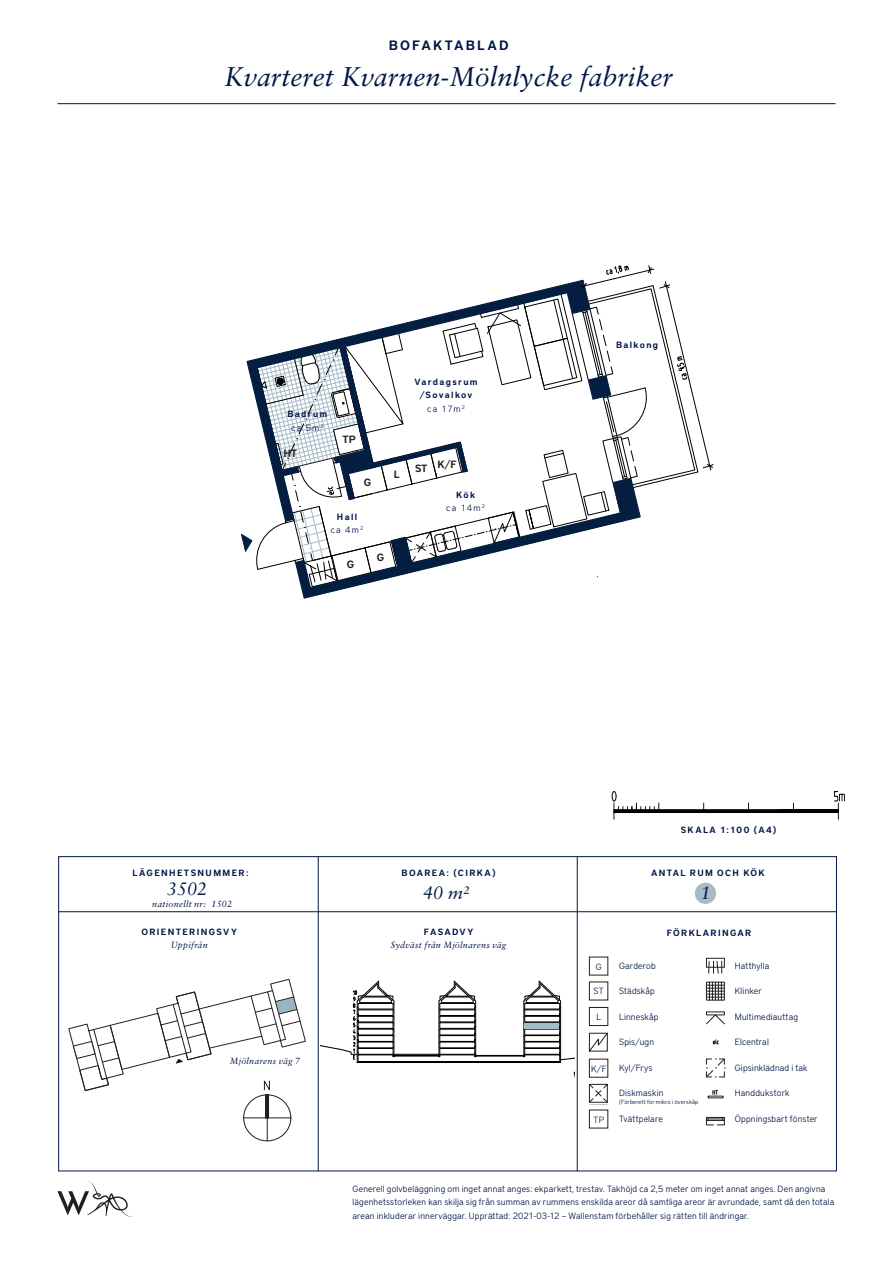
<style>
.page{position:relative;width:893px;height:1263px;background:#fff}
.page>*{position:absolute;margin:0;border:0;box-sizing:border-box;transform-origin:0 0}
.t1{font:italic 27px "Sabon LT Pro";color:#001646}
.t2{font:italic 18px "Sabon LT Pro";color:#001646}
.t3{font:600 13.5px "District Pro";letter-spacing:.16em;color:#001646}
.t4{font:600 10.5px "District Pro";color:#231f20}
.t5{font:300 9px/13.5px "District Pro";letter-spacing:.02em;color:#001646}
.t6{font:600 9px "District Pro";letter-spacing:.15em;color:#001646}
.t7{font:italic 9px "Sabon LT Pro";letter-spacing:.03em;color:#001646}
.t8{font:300 9px "District Pro";color:#231f20}
.t9{font:300 6px "District Pro";letter-spacing:.015em;color:#001646}
</style>
<div class="page">
<div style="left:589px;top:957px;width:19px;height:18px;border:1px solid #231f20"></div>
<div style="left:589px;top:1007px;width:19px;height:19px;border:1px solid #231f20"></div>
<div style="left:589px;top:1059px;width:19px;height:18px;border:1px solid #231f20"></div>
<div style="left:706px;top:982px;width:19px;height:18px;border:1px solid #231f20"></div>
<svg style="left:708px;top:961px;width:14px;height:12px"></svg>
<div style="left:706px;top:958px;width:19px;height:9px;border:1px solid #231f20"></div>
<svg style="left:706px;top:982px;width:18px;height:18px"></svg>
<svg style="left:713px;top:1040px;width:6px;height:4px"></svg>
<svg style="left:706px;top:1014px;width:19px;height:11px"></svg>
<svg style="left:706px;top:1058px;width:19px;height:20px"></svg>
<svg style="left:708px;top:1090px;width:15px;height:8px"></svg>
<svg style="left:706px;top:1117px;width:18px;height:8px"></svg>
<svg style="left:589px;top:1032px;width:19px;height:20px"></svg>
<svg style="left:589px;top:1083px;width:19px;height:20px"></svg>
<svg style="left:612px;top:791px;width:233px;height:28px"></svg>
<hr style="left:318px;top:856px;width:1px;height:315px;background:#001646">
<hr style="left:577px;top:856px;width:1px;height:315px;background:#001646">
<hr style="left:58px;top:911px;width:779px;height:1px;background:#001646">
<svg style="left:321px;top:981px;width:254px;height:97px"></svg>
<hr style="left:57px;top:103px;width:779px;height:1px;background:#001646">
<svg style="left:68px;top:978px;width:238px;height:163px"></svg>
<div style="left:266px;top:1095px;width:3px;height:23px;border:1px solid #231f20"></div>
<div style="left:695px;top:883px;width:21px;height:21px;background:#a6bbc8;border-radius:50%"></div>
<svg style="left:57px;top:1181px;width:77px;height:36px"></svg>
<div style="left:524px;top:1023px;width:35px;height:5px;background:#a6bbc8"></div>
<svg style="left:241px;top:265px;width:473px;height:334px"></svg>
<p class="t3" style="left:389px;top:36px;width:121px">BOFAKTABLAD</p>
<p class="t1" style="left:224px;top:59px;width:450px">Kvarteret Kvarnen-Mölnlycke fabriker</p>
<p class="t6" style="left:287px;top:408px;width:42px">Badrum</p>
<p class="t5" style="left:291px;top:420px;width:34px">ca 5m<sup>2</sup></p>
<p class="t4" style="left:283px;top:446px;width:15px">HT</p>
<p class="t4" style="left:343px;top:432px;width:15px">TP</p>
<p class="t4" style="left:364px;top:474px;width:9px">G</p>
<p class="t4" style="left:394px;top:467px;width:7px">L</p>
<p class="t6" style="left:337px;top:510px;width:22px">Hall</p>
<p class="t5" style="left:331px;top:523px;width:34px">ca 4m<sup>2</sup></p>
<p class="t4" style="left:347px;top:557px;width:9px">G</p>
<p class="t4" style="left:377px;top:550px;width:9px">G</p>
<p class="t6" style="left:414px;top:375px;width:65px">Vardagsrum</p>
<p class="t6" style="left:420px;top:389px;width:54px">/Sovalkov</p>
<p class="t5" style="left:427px;top:401px;width:39px">ca 17m<sup>2</sup></p>
<p class="t4" style="left:415px;top:461px;width:14px">ST</p>
<p class="t4" style="left:438px;top:457px;width:20px">K/F</p>
<p class="t6" style="left:456px;top:489px;width:21px">Kök</p>
<p class="t5" style="left:446px;top:501px;width:40px">ca 14m<sup>2</sup></p>
<p class="t6" style="left:616px;top:338px;width:44px">Balkong</p>
<p class="t6" style="left:681px;top:824px;width:97px">SKALA 1:100 (A4)</p>
<p class="t6" style="left:402px;top:867px;width:96px">BOAREA: (CIRKA)</p>
<p class="t6" style="left:651px;top:867px;width:115px">ANTAL RUM OCH KÖK</p>
<p class="t6" style="left:133px;top:867px;width:117px">LÄGENHETSNUMMER:</p>
<p class="t7" style="left:152px;top:898px;width:55px">nationellt nr:</p>
<p class="t6" style="left:141px;top:925px;width:97px">ORIENTERINGSVY</p>
<p class="t7" style="left:171px;top:940px;width:39px">Uppifrån</p>
<p class="t2" style="left:167px;top:877px;width:42px">3502</p>
<p class="t2" style="left:423px;top:881px;width:48px">40 m²</p>
<p class="t2" style="left:701px;top:881px;width:12px">1</p>
<p class="t7" style="left:212px;top:898px;width:22px">1502</p>
<p class="t6" style="left:667px;top:926px;width:86px">FÖRKLARINGAR</p>
<p class="t6" style="left:424px;top:925px;width:51px">FASADVY</p>
<p class="t7" style="left:391px;top:940px;width:117px">Sydväst från Mjölnarens väg</p>
<p class="t7" style="left:230px;top:1055px;width:72px">Mjölnarens väg 7</p>
<p class="t5" style="left:596px;top:959px;width:7px">G</p>
<p class="t5" style="left:594px;top:984px;width:12px">ST</p>
<p class="t5" style="left:597px;top:1009px;width:6px">L</p>
<p class="t5" style="left:591px;top:1061px;width:17px">K/F</p>
<p class="t8" style="left:594px;top:1113px;width:12px">TP</p>
<p class="t5" style="left:619px;top:958px;width:38px">Garderob</p>
<p class="t5" style="left:735px;top:958px;width:36px">Hatthylla</p>
<p class="t5" style="left:735px;top:984px;width:29px">Klinker</p>
<p class="t5" style="left:735px;top:1009px;width:65px">Multimediauttag</p>
<p class="t5" style="left:735px;top:1035px;width:36px">Elcentral</p>
<p class="t5" style="left:735px;top:1060px;width:74px">Gipsinklädnad i tak</p>
<p class="t5" style="left:619px;top:1086px;width:46px">Diskmaskin</p>
<p class="t5" style="left:735px;top:1086px;width:56px">Handdukstork</p>
<p class="t5" style="left:735px;top:1111px;width:84px">Öppningsbart fönster</p>
<p class="t5" style="left:619px;top:984px;width:37px">Städskåp</p>
<p class="t5" style="left:619px;top:1009px;width:41px">Linneskåp</p>
<p class="t5" style="left:619px;top:1035px;width:36px">Spis/ugn</p>
<p class="t5" style="left:619px;top:1060px;width:35px">Kyl/Frys</p>
<p class="t9" style="left:619px;top:1097px;width:81px">(Förberett för mikro i överskåp</p>
<p class="t5" style="left:619px;top:1111px;width:45px">Tvättpelare</p>
<p class="t5" style="left:352px;top:1181px;width:483px">Generell golvbeläggning om inget annat anges: ekparkett, trestav. Takhöjd ca 2,5 meter om inget annat anges. Den angivna lägenhetsstorleken kan skilja sig från summan av rummens enskilda areor då samtliga areor är avrundade, samt då den totala arean inkluderar innerväggar. Upprättad: 2021-03-12 – Wallenstam förbehåller sig rätten till ändringar.</p>
</div>
